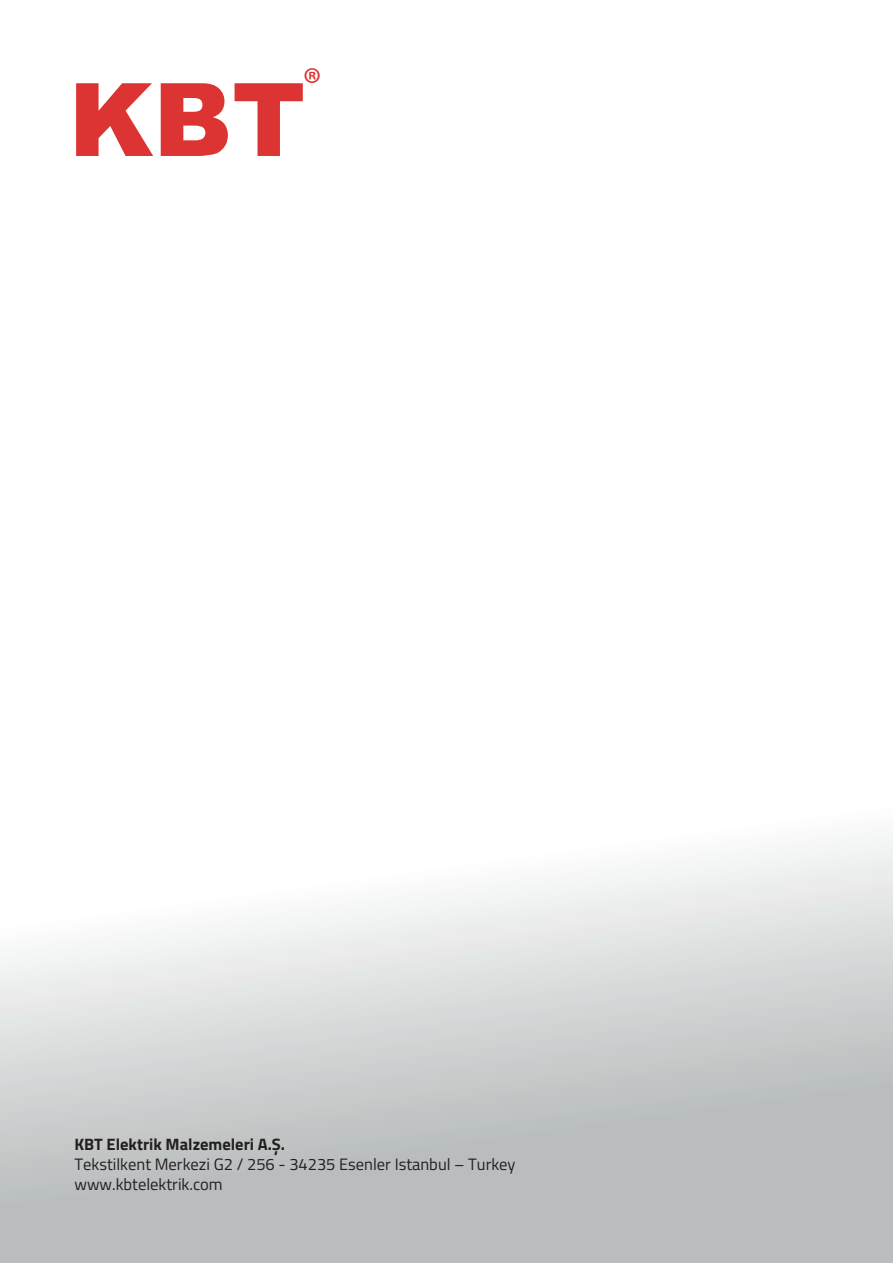
<style>
.page{position:relative;width:893px;height:1263px;background:#fff}
.page>*{position:absolute;margin:0;border:0;box-sizing:border-box;transform-origin:0 0}
.t1{font:45px "Myriad Pro";color:#dc3433}
.t2{font:16.5px/19.8px "Titillium";color:#231f20}
.t3{font:700 16.5px "Titillium";color:#231f20}
</style>
<div class="page">
<svg style="left:0;top:837px;width:893px;height:426px"></svg>
<svg style="left:76px;top:83px;width:227px;height:73px"></svg>
<h1 class="t1" style="left:303px;top:57px;width:20px">®</h1>
<p class="t3" style="left:74px;top:1132px;width:212px">KBT Elektrik Malzemeleri A.Ș.</p>
<p class="t2" style="left:74px;top:1154px;width:443px">Tekstilkent Merkezi G2 / 256 - 34235 Esenler Istanbul – Turkey www.kbtelektrik.com</p>
</div>
